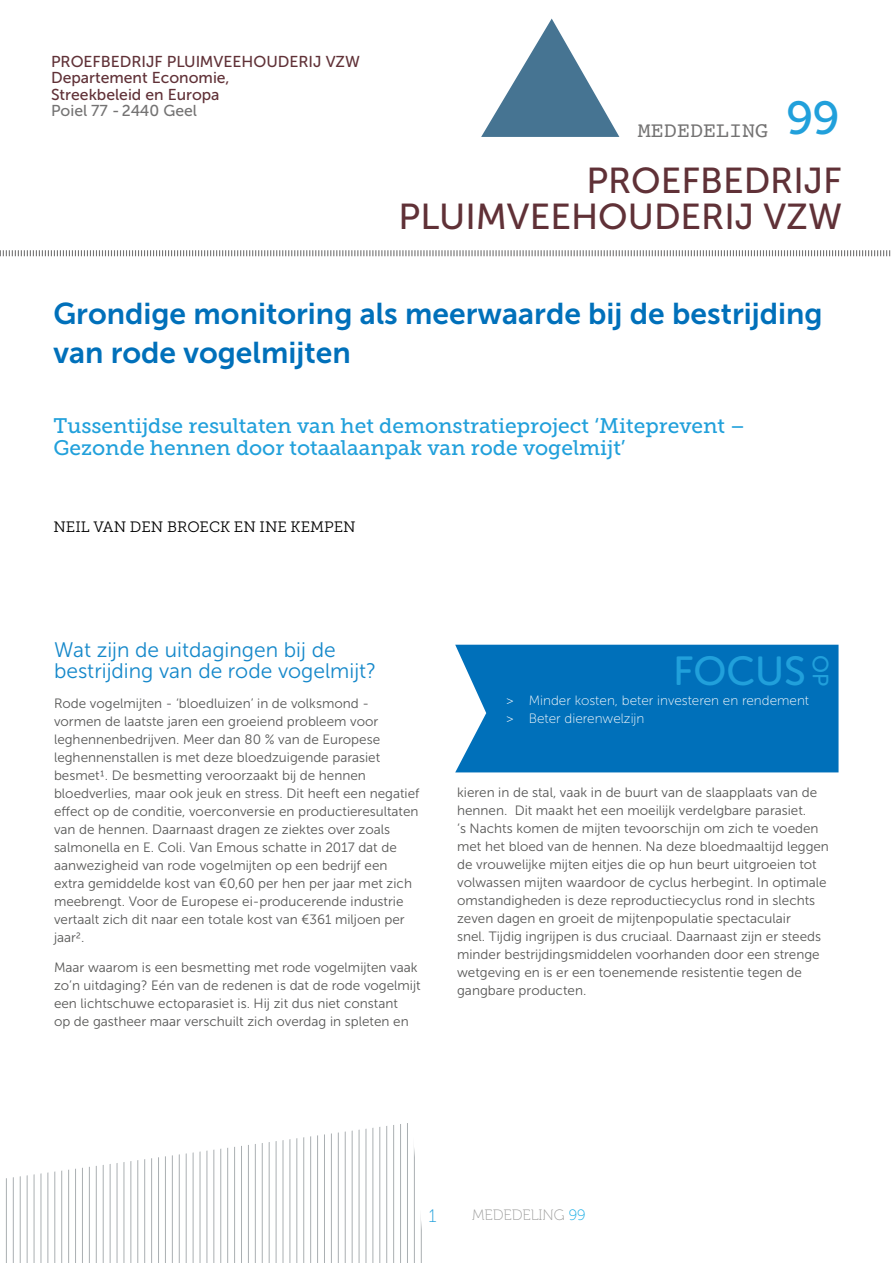
<style>
.page{position:relative;width:893px;height:1263px;background:#fff}
.page>*{position:absolute;margin:0;border:0;box-sizing:border-box;transform-origin:0 0}
.t1{font:46.35px "Museo 500";color:#21a0db}
.t2{font:40.5px "Museo Sans Rounded 500";color:#21a0db}
.t3{font:36px/36px "Museo Sans 500";color:#603137;text-align:right}
.t4{font:30px/39px "Museo Sans 700";color:#0070ba}
.t5{font:22.05px "Museo Sans Rounded 500";color:#21a0db}
.t6{font:21.75px "Courier";color:#747373}
.t7{font:21px/22.6px "Museo Slab 500";color:#21a0db}
.t8{font:21px/21px "Museo Sans 300";color:#1588ca}
.t9{font:18px "Museo 100";color:#21a0db}
.t10{font:15.75px/16.5px "Museo Sans 500";color:#603137}
.t11{font:15.75px "Museo Sans 500";color:#747373}
.t12{font:15px "Museo Slab 300";color:#000}
.t13{font:15px "Museo 100";color:#9d9d9c}
.t14{font:15px "Museo 100";color:#18ade5}
.t15{font:13.5px/18px "Museo Sans 300";color:#575756}
.t16{font:13.5px/18px "Museo Sans 100";color:#fff}
.s1{color:#18ade5}
</style>
<div class="page">
<svg style="left:481px;top:19px;width:138px;height:118px"></svg>
<svg style="left:0;top:250px;width:891px;height:7px"></svg>
<svg style="left:6px;top:1123px;width:416px;height:140px"></svg>
<div style="left:455px;top:645px;width:383px;height:127px;background:#0070ba"></div>
<p class="t10" style="left:51px;top:53px;width:311px">PROEFBEDRIJF PLUIMVEEHOUDERIJ VZW<br>Departement Economie,<br>Streekbeleid en Europa</p>
<p class="t11" style="left:51px;top:102px;width:147px">Poiel 77 - 2440 Geel</p>
<h3 class="t6" style="left:638px;top:113px;width:132px">MEDEDELING</h3>
<h1 class="t1" style="left:786px;top:93px;width:54px">99</h1>
<h3 class="t3" style="left:399px;top:163px;width:445px">PROEFBEDRIJF<br>PLUIMVEEHOUDERIJ VZW</h3>
<h3 class="t4" style="left:53px;top:295px;width:771px">Grondige monitoring als meerwaarde bij de bestrijding van rode vogelmijten</h3>
<h3 class="t7" style="left:53px;top:414px;width:693px">Tussentijdse resultaten van het demonstratieproject ‘Miteprevent –<br>Gezonde hennen door totaalaanpak van rode vogelmijt’</h3>
<p class="t12" style="left:53px;top:518px;width:304px">NEIL VAN DEN BROECK EN INE KEMPEN</p>
<h3 class="t8" style="left:54px;top:639px;width:324px">Wat zijn de uitdagingen bij de bestrijding van de rode vogelmijt?</h3>
<p class="t15" style="left:54px;top:694px;width:367px">Rode vogelmijten - ‘bloedluizen’ in de volksmond - vormen de laatste jaren een groeiend probleem voor leghennenbedrijven. Meer dan 80 % van de Europese leghennenstallen is met deze bloedzuigende parasiet besmet1. De besmetting veroorzaakt bij de hennen bloedverlies, maar ook jeuk en stress. Dit heeft een negatief effect op de conditie, voerconversie en productieresultaten van de hennen. Daarnaast dragen ze ziektes over zoals salmonella en E. Coli. Van Emous schatte in 2017 dat de aanwezigheid van rode vogelmijten op een bedrijf een extra gemiddelde kost van €0,60 per hen per jaar met zich meebrengt. Voor de Europese ei-producerende industrie vertaalt zich dit naar een totale kost van €361 miljoen per jaar2.</p>
<p class="t15" style="left:54px;top:958px;width:368px">Maar waarom is een besmetting met rode vogelmijten vaak zo’n uitdaging? Eén van de redenen is dat de rode vogelmijt een lichtschuwe ectoparasiet is. Hij zit dus niet constant<br>op de gastheer maar verschuilt zich overdag in spleten en</p>
<h2 class="t2" style="left:673px;top:648px;width:134px">FOCUS</h2>
<h3 class="t5" style="left:832px;top:655px;width:33px;rotate:90deg">OP</h3>
<p class="t16" style="left:506px;top:692px;width:304px">&gt; Minder kosten, beter investeren en rendement &gt; Beter dierenwelzijn</p>
<p class="t15" style="left:457px;top:783px;width:373px">kieren in de stal, vaak in de buurt van de slaapplaats van de hennen. Dit maakt het een moeilijk verdelgbare parasiet.<br>‘s Nachts komen de mijten tevoorschijn om zich te voeden met het bloed van de hennen. Na deze bloedmaaltijd leggen de vrouwelijke mijten eitjes die op hun beurt uitgroeien tot volwassen mijten waardoor de cyclus herbegint. In optimale omstandigheden is deze reproductiecyclus rond in slechts zeven dagen en groeit de mijtenpopulatie spectaculair<br>snel. Tijdig ingrijpen is dus cruciaal. Daarnaast zijn er steeds minder bestrijdingsmiddelen voorhanden door een strenge wetgeving en is er een toenemende resistentie tegen de gangbare producten.</p>
<h3 class="t9" style="left:429px;top:1207px;width:10px">1</h3>
<p class="t13" style="left:472px;top:1207px;width:115px">MEDEDELING <span class="s1">99</span></p>
<p class="t14" style="left:577px;top:1207px;width:10px">8</p>
</div>
